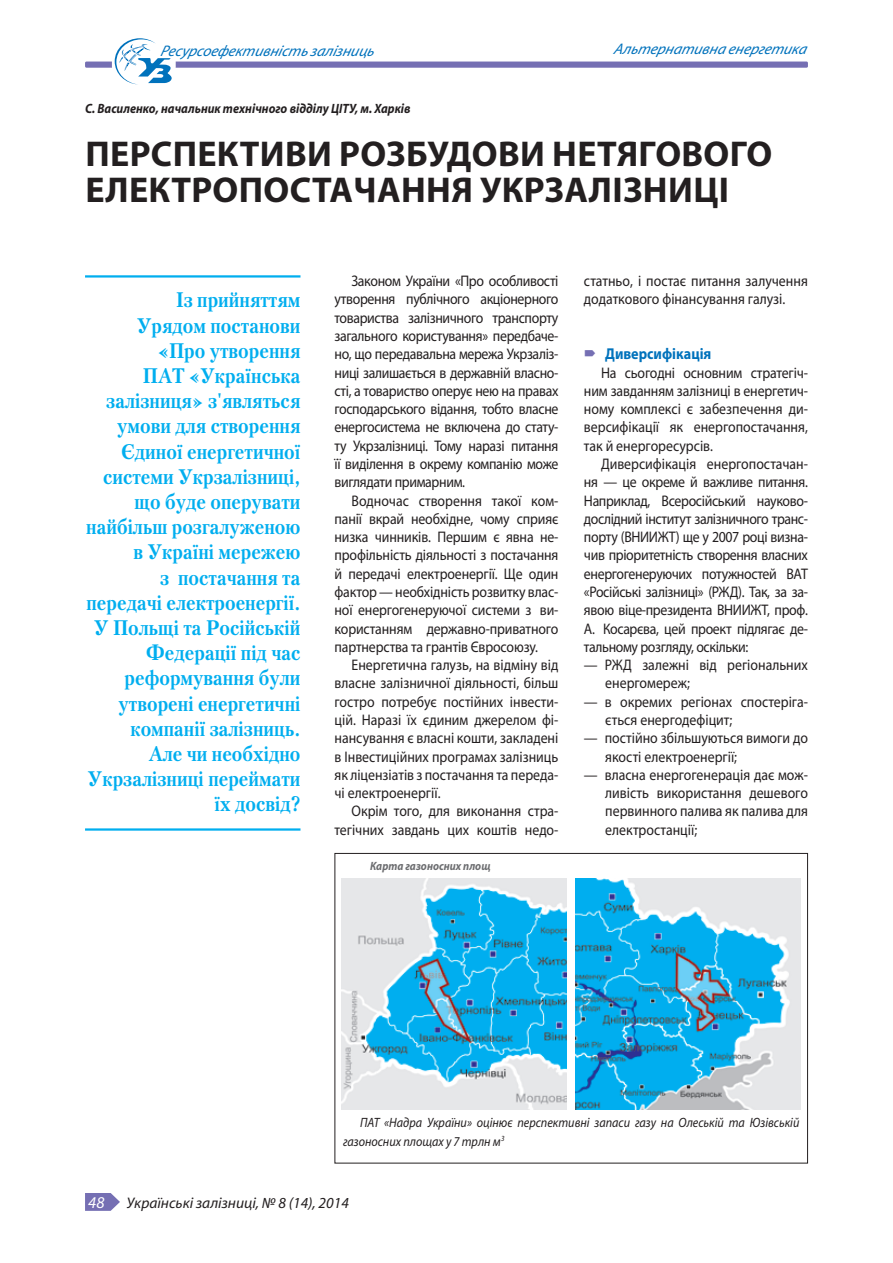
<style>
.page{position:relative;width:893px;height:1263px;background:#fff}
.page>*{position:absolute;margin:0;border:0;box-sizing:border-box;transform-origin:0 0}
.t1{font:700 36px "Myriad Pro";letter-spacing:.01em;color:#231f20}
.t2{font:700 21px/25.2px "Petersburg C";color:#00aeef;text-align:right;scale:.9 1}
.t3{font:italic 16.5px "Myriad Pro";color:#fff}
.t4{font:700 15.75px "Myriad Pro";color:#0072bc;scale:.9 1}
.t5{font:15.3px/18.3px "Myriad Pro";color:#231f20;text-align:justify;scale:.9 1}
.t6{font:italic 15.3px "Myriad Pro";color:#0072bc}
.t7{font:italic 15.3px "Myriad Pro";color:#231f20}
.t8{font:italic 13.5px/18.3px "Myriad Pro";color:#231f20;scale:.9 1}
.t9{font:italic 700 13.5px "Myriad Pro";color:#231f20;scale:.9 1}
.t10{font:italic 700 12px "Myriad Pro";color:#6c6d70;scale:.9 1}
</style>
<div class="page">
<hr style="left:85px;top:275px;width:215px;height:3px;background:#00aeef">
<hr style="left:85px;top:828px;width:215px;height:3px;background:#00aeef">
<div style="left:334px;top:853px;width:474px;height:310px;border:1px solid #231f20"></div>
<img style="left:342px;top:879px;width:225px;height:230px">
<img style="left:575px;top:879px;width:226px;height:230px">
<div style="left:85px;top:62px;width:723px;height:6px;background:#756fb3;border-radius:2px"></div>
<div style="left:112px;top:60px;width:64px;height:9px;background:#fff;border-radius:2px"></div>
<svg style="left:115px;top:38px;width:57px;height:46px"></svg>
<svg style="left:85px;top:1193px;width:35px;height:18px"></svg>
<p class="t6" style="left:160px;top:41px;width:220px">Ресурсоефективністьзалізниць</p>
<p class="t6" style="left:613px;top:39px;width:199px">Альтернативнаенергетика</p>
<p class="t9" style="left:85px;top:100px;width:363px">С. Василенко, начальник технічного відділу ЦІТУ, м. Харків</p>
<h1 class="t1" style="left:85px;top:130px;width:595px">Перспективи розбудови нетягово</h1>
<h1 class="t1" style="left:730px;top:130px;width:39px">го</h1>
<h1 class="t1" style="left:85px;top:166px;width:131px">електропо</h1>
<h1 class="t1" style="left:290px;top:166px;width:112px">стачанн</h1>
<h1 class="t1" style="left:451px;top:166px;width:279px">я Укрзалізниці</h1>
<p class="t2" style="left:86px;top:287px;width:239px">Із прийняттям<br>Урядом постанови «Про утворення<br>ПАТ «Українська залізниця» з'являться умови для створення<br>Єдиної енергетичної системи Укрзалізниці, що буде оперувати найбільш розгалуженою в Україні мережею<br>з постачання та передачі електроенергії.<br>У Польщі та Російській<br>Федерації під час реформування були утворені енергетичні компанії залізниць.<br>Але чи необхідно<br>Укрзалізниці переймати їх досвід?</p>
<p class="t5" style="left:334px;top:272px;width:250px;text-indent:17px">Законом України «Про особливості утворення публічного акціонерного товариства залізничного транспорту загального користування» передбаче&shy;но, що передавальна мережа Укрзаліз&shy;ниці залишається в державній власно&shy;сті, а товариство оперує нею на правах господарського відання, тобто власне енергосистема не включена до стату&shy;ту Укрзалізниці. Тому наразі питання її виділення в окрему компанію може виглядати примарним.</p>
<p class="t5" style="left:334px;top:491px;width:250px;text-indent:17px">Водночас створення такої ком&shy;панії вкрай необхідне, чому сприяє низка чинників. Першим є явна не&shy;профільність діяльності з постачання й передачі електроенергії. Ще один фактор — необхідність розвитку влас&shy;ної енергогенеруючої системи з ви&shy;користанням державно-приватного партнерства та грантів Євросоюзу.</p>
<p class="t5" style="left:334px;top:656px;width:250px;text-indent:17px">Енергетична галузь, на відміну від власне залізничної діяльності, більш гостро потребує постійних інвести&shy;цій. Наразі їх єдиним джерелом фі&shy;нансування є власні кошти, закладені в Інвестиційних програмах залізниць як ліцензіатів з постачання та переда&shy;чі електроенергії.</p>
<p class="t5" style="left:334px;top:802px;width:250px;text-align:right">Окрім того, для виконання стра&shy;тегічних завдань цих коштів недо-</p>
<p class="t10" style="left:370px;top:858px;width:135px">Карта газоносних площ</p>
<p class="t5" style="left:584px;top:272px;width:250px">статньо, і постає питання залучення додаткового фінансування галузі.</p>
<p class="t4" style="left:605px;top:344px;width:119px">Диверсифікація</p>
<p class="t5" style="left:584px;top:363px;width:250px;text-indent:17px">На сьогодні основним стратегіч&shy;ним завданням залізниці в енергетич&shy;ному комплексі є забезпечення ди&shy;версифікації як енергопостачання, так й енергоресурсів.</p>
<p class="t5" style="left:584px;top:454px;width:250px;text-indent:17px">Диверсифікація енергопостачан&shy;ня — це окреме й важливе питання.<br>Наприклад, Всеросійський науково&shy;дослідний інститут залізничного транс&shy;порту (ВНИИЖТ) ще у 2007 році визна&shy;чив пріоритетність створення власних енергогенеруючих потужностей ВАТ «Російські залізниці» (РЖД). Так, за за&shy;явою віце-президента ВНИИЖТ, проф.<br>А. Косарєва, цей проект підлягає де&shy;тальному розгляду, оскільки:</p>
<p class="t5" style="left:605px;top:656px;width:227px;text-indent:-21px">— РЖД залежні від регіональних енергомереж;</p>
<p class="t5" style="left:605px;top:692px;width:227px;text-indent:-21px">— в окремих регіонах спостеріга&shy;ється енергодефіцит;</p>
<p class="t5" style="left:605px;top:729px;width:227px;text-indent:-21px">— постійно збільшуються вимоги до якості електроенергії;</p>
<p class="t5" style="left:605px;top:765px;width:227px;text-indent:-21px">— власна енергогенерація дає мож&shy;ливість використання дешевого первинного палива як палива для електростанції;</p>
<p class="t8" style="left:343px;top:1113px;width:509px;text-indent:17px">ПАТ «Надра України» оцінює перспективні запаси газу на Олеській та Юзівській газоносних площах у 7 трлн м<sup>3</sup></p>
<p class="t3" style="left:88px;top:1192px;width:18px">48</p>
<p class="t7" style="left:127px;top:1193px;width:224px">Українські залізниці, № 8 (14), 2014</p>
</div>
